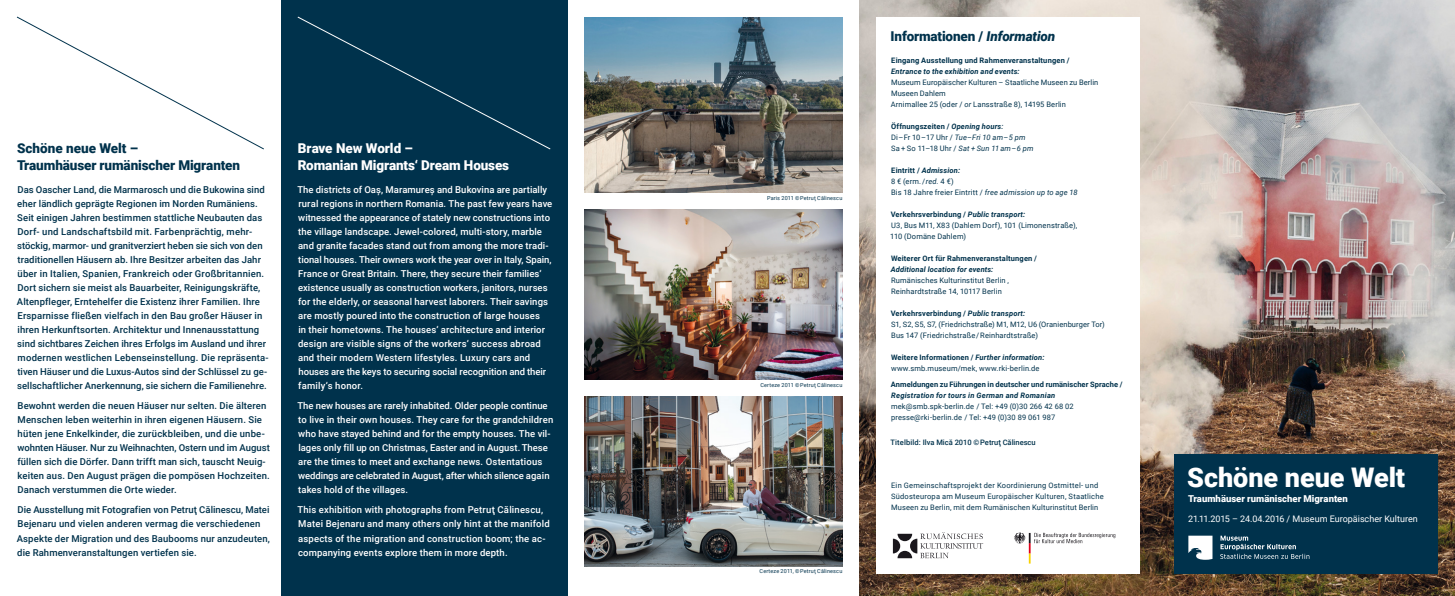
<style>
.page{position:relative;width:1455px;height:596px;background:#fff}
.page>*{position:absolute;margin:0;border:0;box-sizing:border-box;transform-origin:0 0}
.t1{font:900 27px "Roboto";letter-spacing:-.005em;color:#fff}
.t2{font:900 13.5px/17px "Roboto";letter-spacing:-.01em;color:#00324c}
.t3{font:900 13.5px/17px "Roboto";letter-spacing:-.01em;color:#fff}
.t4{font:500 9.5px/14px "Roboto";letter-spacing:.01em;color:#00324c}
.t5{font:500 9.5px/14px "Roboto";letter-spacing:.01em;color:#fff}
.t6{font:900 9.5px "Roboto";color:#fff}
.t7{font:9px "Roboto";color:#fff}
.t8{font:7.5px/11px "Roboto";letter-spacing:.02em;color:#00324c}
.t9{font:700 7.5px "Roboto";letter-spacing:.015em;color:#00324c}
.t10{font:italic 700 7.5px "Roboto";letter-spacing:.025em;color:#00324c}
.t11{font:italic 7.5px/11px "Roboto";letter-spacing:.02em;color:#00324c}
.t12{font:500 7.5px "Roboto";color:#00324c}
.t13{font:5.5px "Roboto";letter-spacing:.025em;color:#00324c}
.s1{font-style:italic}
.s2{font-weight:700;font-style:normal}
.s3{font-weight:700}
.s4{font-weight:500}
.s5{font-style:normal}
.s6{font-weight:700;font-style:italic}
</style>
<div class="page">
<img style="left:859px;top:0;width:595px;height:595px">
<div style="left:876px;top:17px;width:264px;height:556px;background:#fff"></div>
<svg style="left:16px;top:16px;width:248px;height:133px"></svg>
<svg style="left:1014px;top:532px;width:101px;height:31px"></svg>
<svg style="left:892px;top:532px;width:91px;height:26px"></svg>
<div style="left:1174px;top:454px;width:263px;height:119px;background:#00324c"></div>
<svg style="left:1188px;top:535px;width:121px;height:24px"></svg>
<img style="left:584px;top:17px;width:258px;height:176px">
<img style="left:584px;top:209px;width:258px;height:170px">
<img style="left:584px;top:396px;width:258px;height:170px">
<div style="left:281px;top:0;width:286px;height:595px;background:#00324c"></div>
<svg style="left:297px;top:16px;width:254px;height:133px"></svg>
<h2 class="t2" style="left:17px;top:139px;width:225px">Schöne neue Welt –<br>Traumhäuser rumänischer Migranten</h2>
<p class="t4" style="left:17px;top:182px;width:253px">Das Oascher Land, die Marmarosch und die Bukowina sind eher ländlich geprägte Regionen im Norden Rumäniens.<br>Seit einigen Jahren bestimmen stattliche Neubauten das Dorf- und Landschaftsbild mit. Farbenprächtig, mehr&shy;stöckig, marmor- und granitverziert heben sie sich von den traditionellen Häusern ab. Ihre Besitzer arbeiten das Jahr über in Italien, Spanien, Frankreich oder Großbritannien.<br>Dort sichern sie meist als Bauarbeiter, Reinigungskräfte, Altenpfleger, Erntehelfer die Existenz ihrer Familien. Ihre Ersparnisse fließen vielfach in den Bau großer Häuser in ihren Herkunftsorten. Architektur und Innenausstattung sind sichtbares Zeichen ihres Erfolgs im Ausland und ihrer modernen westlichen Lebenseinstellung. Die repräsenta&shy;tiven Häuser und die Luxus-Autos sind der Schlüssel zu ge&shy;sellschaftlicher Anerkennung, sie sichern die Familienehre.</p>
<p class="t4" style="left:17px;top:398px;width:254px">Bewohnt werden die neuen Häuser nur selten. Die älteren Menschen leben weiterhin in ihren eigenen Häusern. Sie hüten jene Enkelkinder, die zurückbleiben, und die unbe&shy;wohnten Häuser. Nur zu Weihnachten, Ostern und im August füllen sich die Dörfer. Dann trifft man sich, tauscht Neuig&shy;keiten aus. Den August prägen die pompösen Hochzeiten.<br>Danach verstummen die Orte wieder.</p>
<p class="t4" style="left:17px;top:502px;width:255px">Die Ausstellung mit Fotografien von Petruţ Călinescu, Matei Bejenaru und vielen anderen vermag die verschiedenen Aspekte der Migration und des Baubooms nur anzudeuten, die Rahmenveranstaltungen vertiefen sie.</p>
<h2 class="t3" style="left:298px;top:139px;width:213px">Brave New World –<br>Romanian Migrants‘ Dream Houses</h2>
<p class="t5" style="left:297px;top:182px;width:256px">The districts of Oaș, Maramureș and Bukovina are partially rural regions in northern Romania. The past few years have witnessed the appearance of stately new constructions into the village landscape. Jewel-colored, multi-story, marble and granite facades stand out from among the more tradi&shy;tional houses. Their owners work the year over in Italy, Spain, France or Great Britain. There, they secure their families‘ existence usually as construction workers, janitors, nurses for the elderly, or seasonal harvest laborers. Their savings are mostly poured into the construction of large houses<br>in their hometowns. The houses‘ architecture and interior design are visible signs of the workers‘ success abroad and their modern Western lifestyles. Luxury cars and houses are the keys to securing social recognition and their family‘s honor.</p>
<p class="t5" style="left:297px;top:398px;width:257px">The new houses are rarely inhabited. Older people continue to live in their own houses. They care for the grandchildren who have stayed behind and for the empty houses. The vil&shy;lages only fill up on Christmas, Easter and in August. These are the times to meet and exchange news. Ostentatious weddings are celebrated in August, after which silence again takes hold of the villages.</p>
<p class="t5" style="left:297px;top:502px;width:254px">This exhibition with photographs from Petruţ Călinescu, Matei Bejenaru and many others only hint at the manifold aspects of the migration and construction boom; the ac&shy;companying events explore them in more depth.</p>
<p class="t13" style="left:767px;top:194px;width:77px">Paris 2011 © Petruţ Călinescu</p>
<p class="t13" style="left:760px;top:380px;width:83px">Certeze 2011 ©Petruţ Călinescu</p>
<p class="t13" style="left:759px;top:567px;width:84px">Certeze 2011, © Petruţ Călinescu</p>
<h2 class="t2" style="left:890px;top:28px;width:166px">Informationen / <span class="s1">Information</span></h2>
<p class="t9" style="left:891px;top:55px;width:180px">Eingang Ausstellung und Rahmenveranstaltungen /</p>
<p class="t10" style="left:891px;top:66px;width:130px">Entrance to the exhibition and events:</p>
<p class="t8" style="left:890px;top:76px;width:209px">Museum Europäischer Kulturen – Staatliche Museen zu Berlin<br>Museen Dahlem<br>Arnimallee 25 (oder / <span class="s1">or</span> Lansstraße 8), 14195 Berlin</p>
<p class="t11" style="left:891px;top:120px;width:144px"><span class="s2">Öffnungszeiten /</span> <span class="s3">Opening hours</span><span class="s4">:<br></span><span class="s5">Di–Fr 10–17 Uhr /</span> Tue–Fri 10 am–5 pm<br><span class="s5">Sa + So 11–18 Uhr /</span> Sat + Sun 11 am–6 pm</p>
<p class="t8" style="left:891px;top:164px;width:188px"><span class="s3">Eintritt /</span> <span class="s6">Admission:<br></span>8 € (erm./<span class="s1">red.</span> 4 €)<br>Bis 18 Jahre freier Eintritt / <span class="s1">free admission up to age 18</span></p>
<p class="t8" style="left:890px;top:209px;width:188px"><span class="s3">Verkehrsverbindung /</span> <span class="s6">Public transport:<br></span>U3, Bus M11, X83 (Dahlem Dorf), 101 (Limonenstraße),<br>110 (Domäne Dahlem)</p>
<p class="t9" style="left:891px;top:253px;width:147px">Weiterer Ort für Rahmenveranstaltungen /</p>
<p class="t10" style="left:890px;top:264px;width:104px">Additional location for events:</p>
<p class="t8" style="left:891px;top:275px;width:119px">Rumänisches Kulturinstitut Berlin ,<br>Reinhardtstraße 14, 10117 Berlin</p>
<p class="t8" style="left:890px;top:308px;width:215px"><span class="s3">Verkehrsverbindung /</span> <span class="s6">Public transport:<br></span>S1, S2, S5, S7, (Friedrichstraße) M1, M12, U6 (Oranienburger Tor)<br>Bus 147 (Friedrichstraße/Reinhardtstraße)</p>
<p class="t8" style="left:891px;top:352px;width:155px"><span class="s3">Weitere Informationen /</span> <span class="s6">Further information: </span>www.smb.museum/mek, www.rki-berlin.de</p>
<p class="t9" style="left:890px;top:379px;width:233px">Anmeldungen zu Führungen in deutscher und rumänischer Sprache /</p>
<p class="t10" style="left:891px;top:390px;width:165px">Registration for tours in German and Romanian</p>
<p class="t8" style="left:890px;top:401px;width:184px">mek@smb.spk-berlin.de / Tel: +49 (0)30 266 42 68 02 presse@rki-berlin.de / Tel: +49 (0)30 89 061 987</p>
<p class="t12" style="left:890px;top:436px;width:147px">Titelbild: Ilva Mică 2010 ©Petruţ Călinescu</p>
<p class="t8" style="left:891px;top:479px;width:214px">Ein Gemeinschaftsprojekt der Koordinierung Ostmittel- und<br>Südosteuropa am Museum Europäischer Kulturen, Staatliche<br>Museen zu Berlin, mit dem Rumänischen Kulturinstitut Berlin</p>
<h1 class="t1" style="left:1187px;top:458px;width:219px">Schöne neue Welt</h1>
<p class="t6" style="left:1187px;top:491px;width:161px">Traumhäuser rumänischer Migranten</p>
<p class="t7" style="left:1187px;top:512px;width:231px">21.11.2015 – 24.04.2016 / Museum Europäischer Kulturen</p>
</div>
